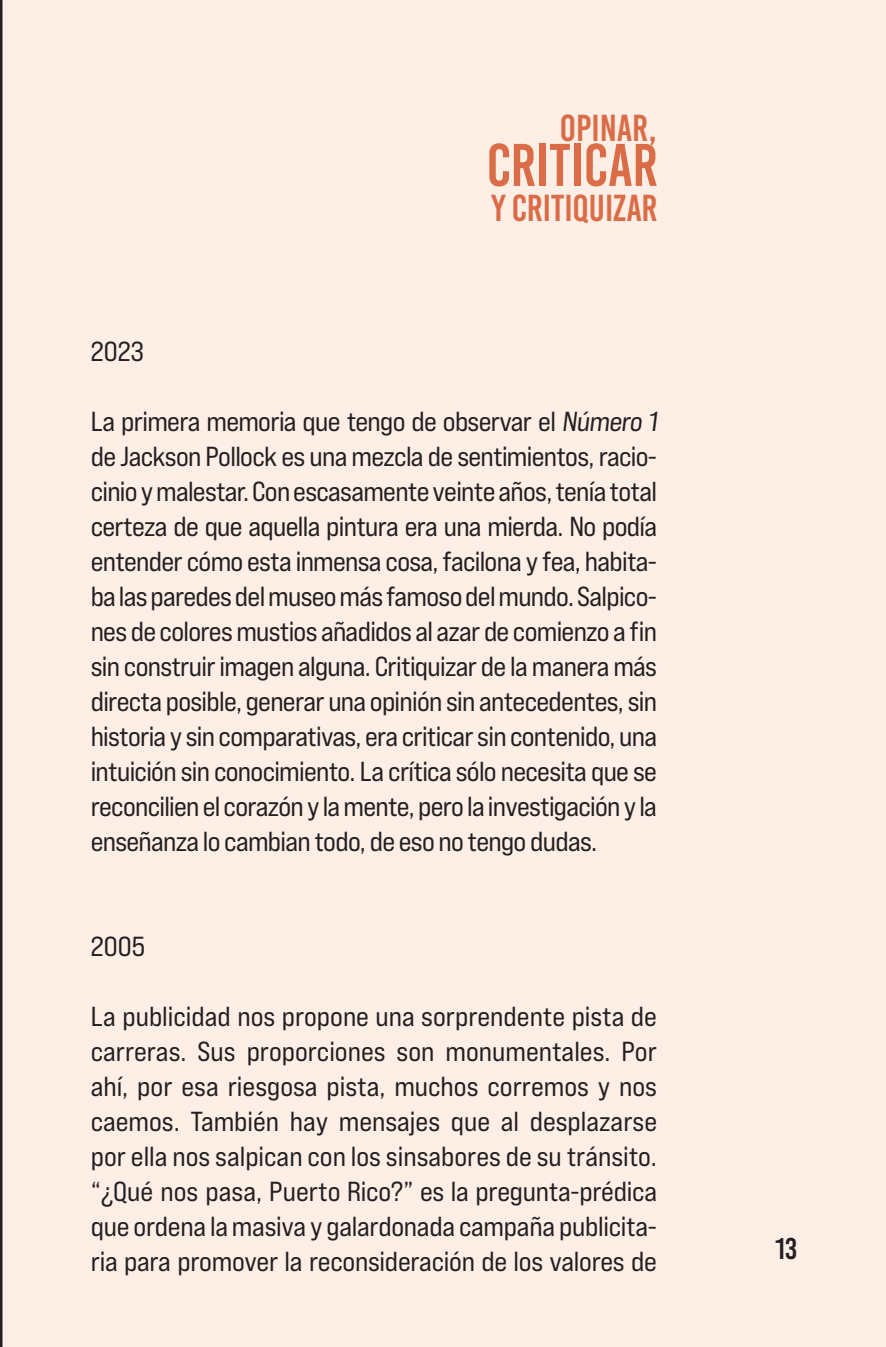
<style>
.page{position:relative;width:886px;height:1347px;background:#fff}
.page>*{position:absolute;margin:0;border:0;box-sizing:border-box;transform-origin:0 0}
.t1{font:60px "Bebas Kai";color:#da6d47}
.t2{font:37.5px "Bebas Kai";color:#da6d47}
.t3{font:30px "Bebas Kai";color:#231f20}
.t4{font:27.5px/35px "Bebas Neue Pro Exp Rg";letter-spacing:-.025em;color:#231f20}
</style>
<div class="page">
<div style="left:0;top:0;width:886px;height:1346px;background:#fdeee6"></div>
<p class="t4" style="left:91px;top:333px;width:55px">2023</p>
<h2 class="t2" style="left:560px;top:108px;width:99px">OPINAR,</h2>
<h1 class="t1" style="left:487px;top:133px;width:173px">CRITICAR</h1>
<h2 class="t2" style="left:491px;top:188px;width:168px">Y CRITIQUIZAR</h2>
<p class="t4" style="left:91px;top:403px;width:572px">La primera memoria que tengo de observar el Número 1 de Jackson Pollock es una mezcla de sentimientos, racio&shy;cinio y malestar. Con escasamente veinte años, tenía total certeza de que aquella pintura era una mierda. No podía entender cómo esta inmensa cosa, facilona y fea, habita&shy;ba las paredes del museo más famoso del mundo. Salpico&shy;nes de colores mustios añadidos al azar de comienzo a fin sin construir imagen alguna. Critiquizar de la manera más directa posible, generar una opinión sin antecedentes, sin historia y sin comparativas, era criticar sin contenido, una intuición sin conocimiento. La crítica sólo necesita que se reconcilien el corazón y la mente, pero la investigación y la enseñanza lo cambian todo, de eso no tengo dudas.</p>
<p class="t4" style="left:91px;top:928px;width:56px">2005</p>
<p class="t4" style="left:91px;top:998px;width:568px;text-align:justify">La publicidad nos propone una sorprendente pista de carreras. Sus proporciones son monumentales. Por ahí, por esa riesgosa pista, muchos corremos y nos caemos. También hay mensajes que al desplazarse por ella nos salpican con los sinsabores de su tránsito. “¿Qué nos pasa, Puerto Rico?” es la pregunta-prédica que ordena la masiva y galardonada campaña publicita&shy;ria para promover la reconsideración de los valores de</p>
<p class="t3" style="left:775px;top:1232px;width:24px">13</p>
</div>
